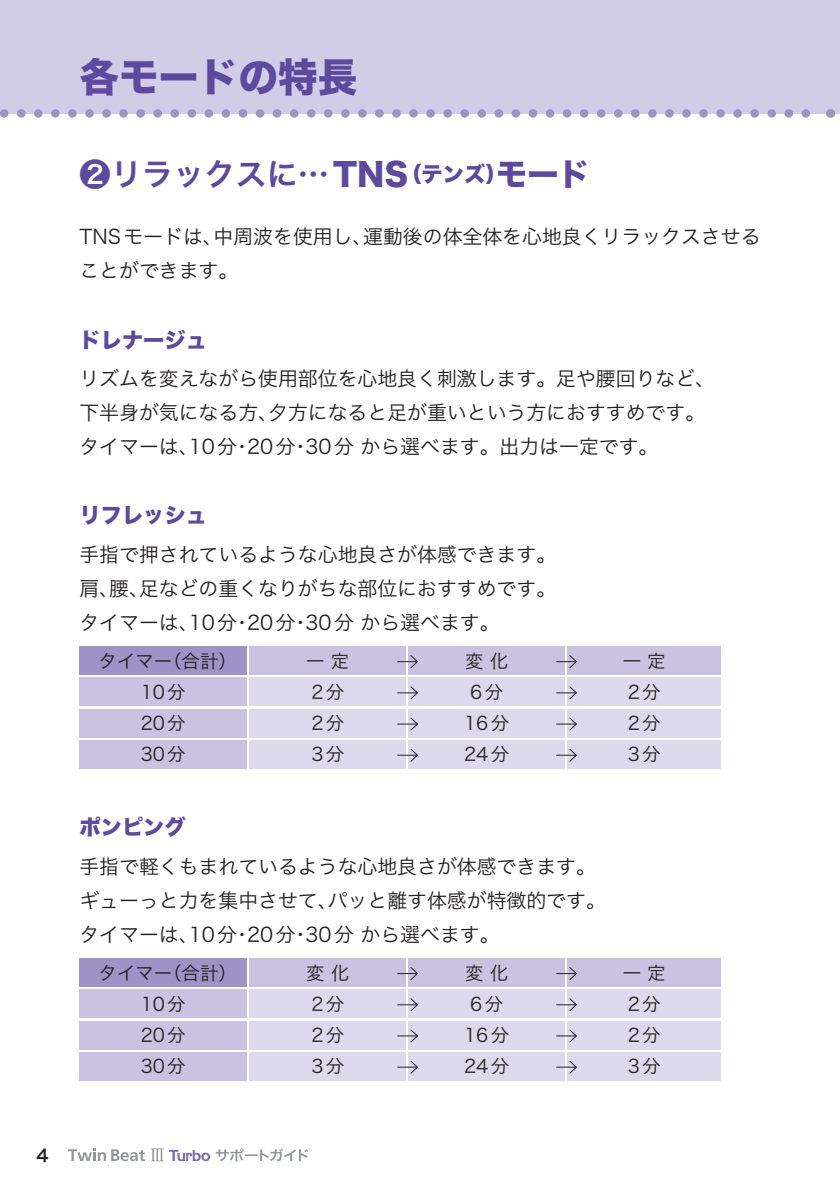
<style>
.page{position:relative;width:840px;height:1191px;background:#fff}
.page>*{position:absolute;margin:0;border:0;box-sizing:border-box;transform-origin:0 0}
.t1{font:39.6px "Hira Kaku Std W8";color:#5d499e}
.t2{font:31.2px "Hira Kaku Pro W6";color:#5d499e}
.t3{font:21.2px "Hira Kaku Std W8";color:#5d499e}
.t4{font:19.8px/34px "Hira Kaku Pro W3";color:#231f20}
.t5{font:18.4px "Hira Kaku Pro W3";letter-spacing:.125em;color:#231f20}
.t6{font:17px "Hira Kaku Pro W6";color:#231f20}
.s1{font-family:"Hira Kaku Std W8"}
.s2{font-family:"Hira Kaku Std W8";font-size:21.2px}
</style>
<div class="page">
<div style="left:0;top:0;width:839px;height:113px;background:#d2cde6"></div>
<svg style="left:68px;top:1148px;width:77px;height:13px"></svg>
<svg style="left:0;top:109px;width:821px;height:9px"></svg>
<svg style="left:151px;top:1148px;width:157px;height:13px"></svg>
<div style="left:79px;top:646px;width:168px;height:29px;background:#9f92c6"></div>
<div style="left:249px;top:646px;width:156px;height:29px;background:#c9c2e0"></div>
<div style="left:408px;top:646px;width:156px;height:29px;background:#c9c2e0"></div>
<div style="left:567px;top:646px;width:153px;height:29px;background:#c9c2e0"></div>
<div style="left:79px;top:677px;width:168px;height:29px;background:#c9c2e0"></div>
<div style="left:249px;top:677px;width:156px;height:29px;background:#ddd9ec"></div>
<div style="left:408px;top:677px;width:156px;height:29px;background:#ddd9ec"></div>
<div style="left:567px;top:677px;width:153px;height:29px;background:#ddd9ec"></div>
<div style="left:79px;top:709px;width:168px;height:28px;background:#c9c2e0"></div>
<div style="left:249px;top:709px;width:156px;height:28px;background:#ddd9ec"></div>
<div style="left:408px;top:709px;width:156px;height:28px;background:#ddd9ec"></div>
<div style="left:567px;top:709px;width:153px;height:28px;background:#ddd9ec"></div>
<div style="left:79px;top:740px;width:168px;height:28px;background:#c9c2e0"></div>
<div style="left:249px;top:740px;width:156px;height:28px;background:#ddd9ec"></div>
<div style="left:408px;top:740px;width:156px;height:28px;background:#ddd9ec"></div>
<div style="left:567px;top:740px;width:153px;height:28px;background:#ddd9ec"></div>
<svg style="left:397px;top:654px;width:21px;height:15px"></svg>
<svg style="left:397px;top:685px;width:21px;height:15px"></svg>
<svg style="left:397px;top:716px;width:21px;height:15px"></svg>
<svg style="left:397px;top:747px;width:21px;height:15px"></svg>
<svg style="left:556px;top:654px;width:21px;height:15px"></svg>
<svg style="left:556px;top:685px;width:21px;height:15px"></svg>
<svg style="left:556px;top:716px;width:21px;height:15px"></svg>
<svg style="left:556px;top:747px;width:21px;height:15px"></svg>
<div style="left:79px;top:958px;width:168px;height:28px;background:#9f92c6"></div>
<div style="left:249px;top:958px;width:156px;height:28px;background:#c9c2e0"></div>
<div style="left:408px;top:958px;width:156px;height:28px;background:#c9c2e0"></div>
<div style="left:567px;top:958px;width:153px;height:28px;background:#c9c2e0"></div>
<div style="left:79px;top:989px;width:168px;height:29px;background:#c9c2e0"></div>
<div style="left:249px;top:989px;width:156px;height:29px;background:#ddd9ec"></div>
<div style="left:408px;top:989px;width:156px;height:29px;background:#ddd9ec"></div>
<div style="left:567px;top:989px;width:153px;height:29px;background:#ddd9ec"></div>
<div style="left:79px;top:1020px;width:168px;height:29px;background:#c9c2e0"></div>
<div style="left:249px;top:1020px;width:156px;height:29px;background:#ddd9ec"></div>
<div style="left:408px;top:1020px;width:156px;height:29px;background:#ddd9ec"></div>
<div style="left:567px;top:1020px;width:153px;height:29px;background:#ddd9ec"></div>
<div style="left:79px;top:1052px;width:168px;height:28px;background:#c9c2e0"></div>
<div style="left:249px;top:1052px;width:156px;height:28px;background:#ddd9ec"></div>
<div style="left:408px;top:1052px;width:156px;height:28px;background:#ddd9ec"></div>
<div style="left:567px;top:1052px;width:153px;height:28px;background:#ddd9ec"></div>
<svg style="left:397px;top:966px;width:21px;height:15px"></svg>
<svg style="left:397px;top:997px;width:21px;height:15px"></svg>
<svg style="left:397px;top:1028px;width:21px;height:15px"></svg>
<svg style="left:397px;top:1059px;width:21px;height:15px"></svg>
<svg style="left:556px;top:966px;width:21px;height:15px"></svg>
<svg style="left:556px;top:997px;width:21px;height:15px"></svg>
<svg style="left:556px;top:1028px;width:21px;height:15px"></svg>
<svg style="left:556px;top:1059px;width:21px;height:15px"></svg>
<p class="t6" style="left:36px;top:1139px;width:14px">4</p>
<h1 class="t1" style="left:79px;top:55px;width:279px">各モードの特長</h1>
<h2 class="t2" style="left:79px;top:146px;width:511px">❷リラックスに…<span class="s1">TNS</span><span class="s2">（テンズ）</span><span class="s1">モード</span></h2>
<p class="t4" style="left:79px;top:218px;width:682px">TNSモードは、中周波を使用し、運動後の体全体を心地良くリラックスさせることができます。</p>
<p class="t3" style="left:79px;top:328px;width:129px">ドレナージュ</p>
<p class="t4" style="left:79px;top:360px;width:636px">リズムを変えながら使用部位を心地良く刺激します。足や腰回りなど、下半身が気になる方、夕方になると足が重いという方におすすめです。タイマーは、10分・20分・30分 から選べます。出力は一定です。</p>
<p class="t3" style="left:79px;top:504px;width:129px">リフレッシュ</p>
<p class="t4" style="left:79px;top:536px;width:478px;text-align:justify">手指で押されているような心地良さが体感できます。肩、腰、足などの重くなりがちな部位におすすめです。タイマーは、10分・20分・30分 から選べます。</p>
<p class="t5" style="left:99px;top:644px;width:140px">タイマー（合計）</p>
<p class="t5" style="left:306px;top:644px;width:44px">一 定</p>
<p class="t5" style="left:465px;top:644px;width:44px">変 化</p>
<p class="t5" style="left:622px;top:644px;width:44px">一 定</p>
<p class="t5" style="left:141px;top:675px;width:46px">10分</p>
<p class="t5" style="left:311px;top:675px;width:34px">2分</p>
<p class="t5" style="left:470px;top:675px;width:34px">6分</p>
<p class="t5" style="left:627px;top:675px;width:34px">2分</p>
<p class="t5" style="left:141px;top:707px;width:46px">20分</p>
<p class="t5" style="left:311px;top:707px;width:34px">2分</p>
<p class="t5" style="left:464px;top:707px;width:46px">16分</p>
<p class="t5" style="left:627px;top:707px;width:34px">2分</p>
<p class="t5" style="left:141px;top:738px;width:46px">30分</p>
<p class="t5" style="left:311px;top:738px;width:34px">3分</p>
<p class="t5" style="left:464px;top:738px;width:47px">24分</p>
<p class="t5" style="left:627px;top:738px;width:34px">3分</p>
<p class="t3" style="left:79px;top:815px;width:108px">ポンピング</p>
<p class="t4" style="left:79px;top:848px;width:527px">手指で軽くもまれているような心地良さが体感できます。ギューっと力を集中させて、パッと離す体感が特徴的です。タイマーは、10分・20分・30分 から選べます。</p>
<p class="t5" style="left:99px;top:956px;width:140px">タイマー（合計）</p>
<p class="t5" style="left:306px;top:956px;width:44px">変 化</p>
<p class="t5" style="left:465px;top:956px;width:44px">変 化</p>
<p class="t5" style="left:622px;top:956px;width:44px">一 定</p>
<p class="t5" style="left:141px;top:987px;width:46px">10分</p>
<p class="t5" style="left:311px;top:987px;width:34px">2分</p>
<p class="t5" style="left:470px;top:987px;width:34px">6分</p>
<p class="t5" style="left:627px;top:987px;width:34px">2分</p>
<p class="t5" style="left:141px;top:1018px;width:46px">20分</p>
<p class="t5" style="left:311px;top:1018px;width:34px">2分</p>
<p class="t5" style="left:464px;top:1018px;width:46px">16分</p>
<p class="t5" style="left:627px;top:1018px;width:34px">2分</p>
<p class="t5" style="left:141px;top:1050px;width:46px">30分</p>
<p class="t5" style="left:311px;top:1050px;width:34px">3分</p>
<p class="t5" style="left:464px;top:1050px;width:47px">24分</p>
<p class="t5" style="left:627px;top:1050px;width:34px">3分</p>
</div>
